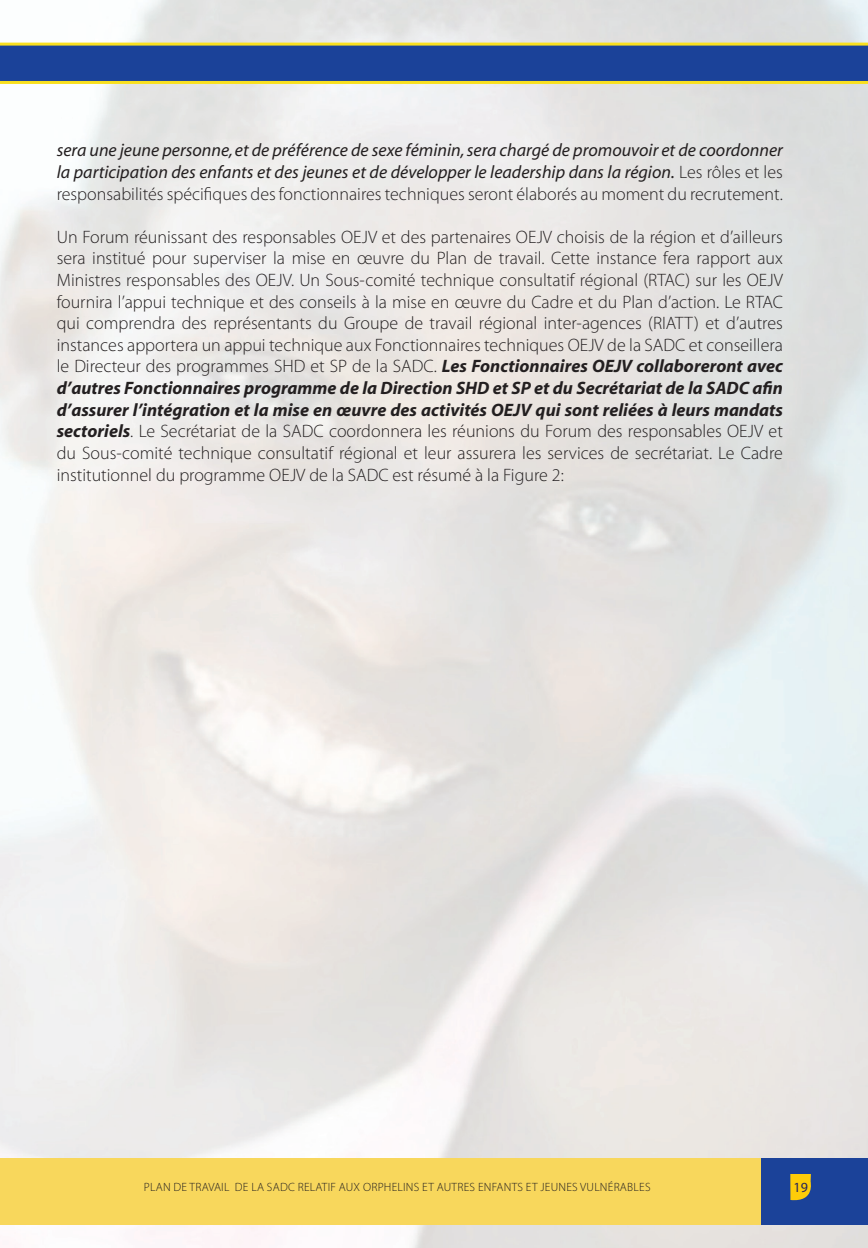
<style>
.page{position:relative;width:868px;height:1248px;background:#fff}
.page>*{position:absolute;margin:0;border:0;box-sizing:border-box;transform-origin:0 0}
.t1{font:300 18px/21.6px "Myriad Pro";color:#231f20;text-align:justify}
.t2{font:italic 18px/21.6px "Myriad";color:#231f20}
.t3{font:italic 700 18px/21.6px "Myriad";color:#231f20}
.t4{font:14px "Myriad Pro";color:#262259}
.t5{font:300 12px "Myriad Pro";letter-spacing:.02em;color:#231f20}
.s1{font-family:"Myriad Pro";font-weight:300;font-style:normal}
.s2{font-family:"Myriad";font-weight:700;font-style:italic}
</style>
<div class="page">
<img style="left:0;top:0;width:867px;height:1247px">
<div style="left:0;top:44px;width:867px;height:38px;background:#1b4299"></div>
<hr style="left:0;top:43px;width:867px;height:3px;background:#f9e01f">
<hr style="left:0;top:81px;width:867px;height:3px;background:#f9e01f">
<div style="left:0;top:1157px;width:867px;height:66px;background:#f8d75c"></div>
<div style="left:761px;top:1157px;width:106px;height:66px;background:#1b4299"></div>
<svg style="left:790px;top:1174px;width:20px;height:27px"></svg>
<p class="t2" style="left:57px;top:141px;width:727px">sera une jeune personne, et de préférence de sexe féminin, sera chargé de promouvoir et de coordonner la participation des enfants et des jeunes et de développer le leadership dans la région. <span class="s1">Les rôles et les</span></p>
<p class="t1" style="left:57px;top:184px;width:727px">responsabilités spécifiques des fonctionnaires techniques seront élaborés au moment du recrutement.</p>
<p class="t1" style="left:57px;top:227px;width:727px">Un Forum réunissant des responsables OEJV et des partenaires OEJV choisis de la région et d’ailleurs sera institué pour superviser la mise en œuvre du Plan de travail. Cette instance fera rapport aux Ministres responsables des OEJV. Un Sous-comité technique consultatif régional (RTAC) sur les OEJV fournira l’appui technique et des conseils à la mise en œuvre du Cadre et du Plan d’action. Le RTAC qui comprendra des représentants du Groupe de travail régional inter-agences (RIATT) et d’autres instances apportera un appui technique aux Fonctionnaires techniques OEJV de la SADC et conseillera le Directeur des programmes SHD et SP de la SADC. <span class="s2">Les Fonctionnaires OEJV collaboreront avec</span></p>
<p class="t3" style="left:57px;top:378px;width:727px">d’autres Fonctionnaires programme de la Direction SHD et SP et du Secrétariat de la SADC afin d’assurer l’intégration et la mise en œuvre des activités OEJV qui sont reliées à leurs mandats</p>
<p class="t1" style="left:57px;top:422px;width:727px"><span class="s2">sectoriels</span>. Le Secrétariat de la SADC coordonnera les réunions du Forum des responsables OEJV et du Sous-comité technique consultatif régional et leur assurera les services de secrétariat. Le Cadre institutionnel du programme OEJV de la SADC est résumé à la Figure 2:</p>
<p class="t5" style="left:144px;top:1181px;width:508px">PLAN DE TRAVAIL DE LA SADC RELATIF AUX ORPHELINS ET AUTRES ENFANTS ET JEUNES VULNÉRABLES</p>
<p class="t4" style="left:793px;top:1181px;width:16px">19</p>
</div>
